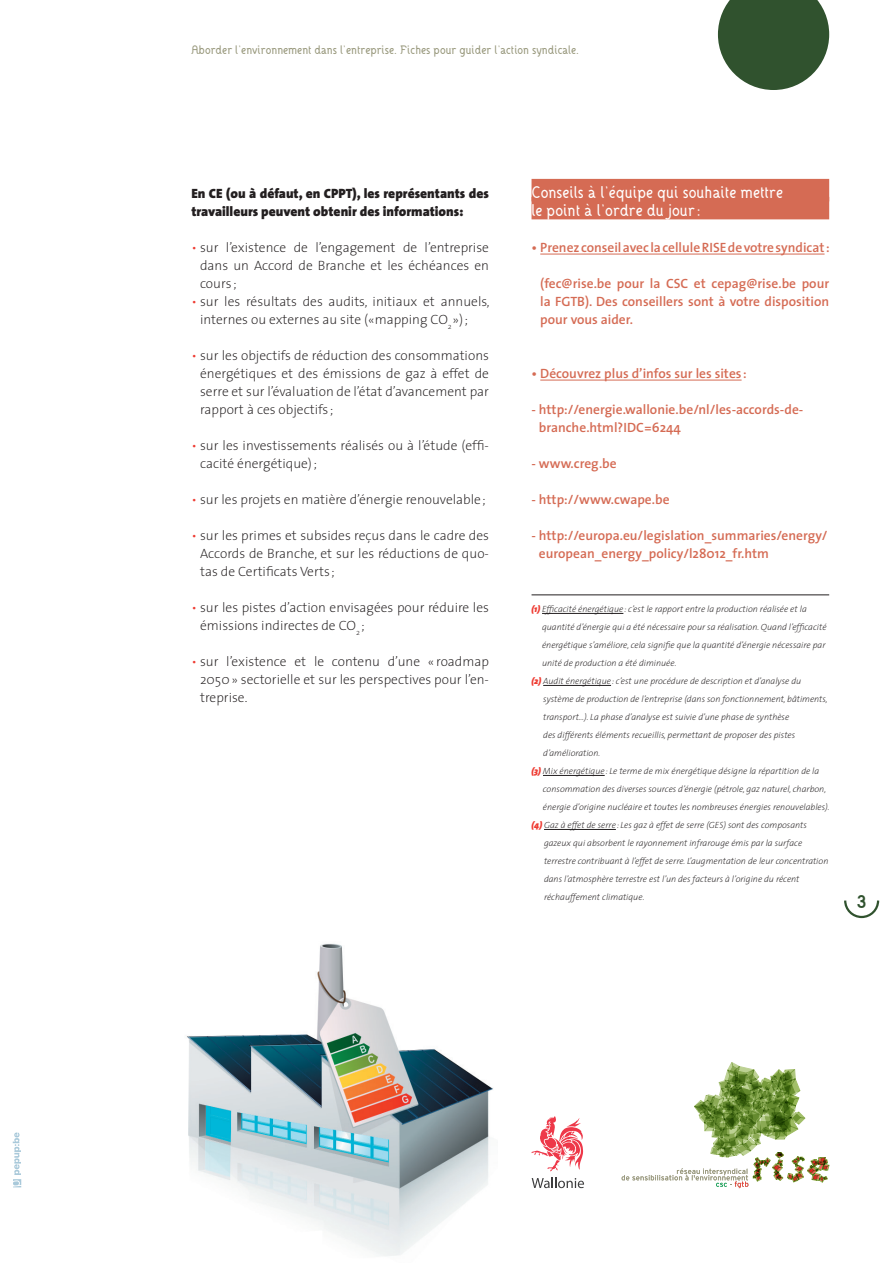
<style>
.page{position:relative;width:893px;height:1263px;background:#fff}
.page>*{position:absolute;margin:0;border:0;box-sizing:border-box;transform-origin:0 0}
.t1{font:700 18px "DANOISE";color:#30522e}
.t2{font:500 16.5px/18px "DANOISE";color:#fff}
.t3{font:200 13.5px/18px "The Sans";color:#231f20;text-align:justify}
.t4{font:600 13.5px/18px "The Sans";color:#d56b54}
.t5{font:900 13.5px/18px "The Sans";color:#231f20}
.t6{font:500 12px "DANOISE";color:#98987c}
.t7{font:italic 200 9px "The Sans";color:#231f20}
.s1{color:#ee3b32}
.s2{font-weight:900;color:#ee3b32}
</style>
<div class="page">
<svg style="left:13px;top:1132px;width:8px;height:55px"></svg>
<div style="left:531px;top:179px;width:298px;height:22px;background:#d56b54"></div>
<div style="left:531px;top:197px;width:298px;height:22px;background:#d56b54"></div>
<hr style="left:540px;top:254px;width:285px;height:1px;background:#d56b54">
<hr style="left:540px;top:380px;width:202px;height:1px;background:#d56b54">
<svg style="left:531px;top:1116px;width:52px;height:55px"></svg>
<svg style="left:532px;top:1177px;width:52px;height:11px"></svg>
<svg style="left:622px;top:1062px;width:207px;height:126px"></svg>
<svg style="left:844px;top:900px;width:36px;height:19px"></svg>
<svg style="left:718px;top:0;width:111px;height:90px;background:#506d4e"></svg>
<hr style="left:531px;top:595px;width:298px;height:1px;background:#231f20">
<hr style="left:542px;top:613px;width:81px;height:1px;background:#231f20">
<hr style="left:543px;top:685px;width:68px;height:1px;background:#231f20">
<hr style="left:543px;top:775px;width:62px;height:1px;background:#231f20">
<hr style="left:544px;top:829px;width:72px;height:1px;background:#231f20">
<img style="left:186px;top:943px;width:307px;height:313px">
<h3 class="t6" style="left:191px;top:42px;width:389px">Aborder l’environnement dans l’entreprise. Fiches pour guider l’action syndicale.</h3>
<h3 class="t5" style="left:191px;top:184px;width:299px">En CE (ou à défaut, en CPPT), les représentants des travailleurs peuvent obtenir des informations:</h3>
<h3 class="t3" style="left:200px;top:238px;width:290px;text-indent:-9px"><span class="s1">•</span> sur l’existence de l’engagement de l’entreprise dans un Accord de Branche et les échéances en cours ;</h3>
<h3 class="t3" style="left:200px;top:292px;width:291px;text-indent:-9px"><span class="s1">•</span> sur les résultats des audits, initiaux et annuels, internes ou externes au site («mapping CO<sub>2</sub>»);</h3>
<h3 class="t3" style="left:200px;top:346px;width:290px;text-indent:-9px"><span class="s1">•</span> sur les objectifs de réduction des consommations énergétiques et des émissions de gaz à effet de serre et sur l’évaluation de l’état d’avancement par rapport à ces objectifs ;</h3>
<h3 class="t3" style="left:200px;top:436px;width:290px;text-indent:-9px"><span class="s1">•</span> sur les investissements réalisés ou à l’étude (effi&shy;cacité énergétique);</h3>
<h3 class="t3" style="left:191px;top:490px;width:296px"><span class="s1">•</span> sur les projets en matière d’énergie renouvelable ;</h3>
<h3 class="t3" style="left:200px;top:526px;width:290px;text-indent:-9px"><span class="s1">•</span> sur les primes et subsides reçus dans le cadre des Accords de Branche, et sur les réductions de quo&shy;tas de Certificats Verts ;</h3>
<h3 class="t3" style="left:200px;top:598px;width:290px;text-indent:-9px"><span class="s1">•</span> sur les pistes d’action envisagées pour réduire les émissions indirectes de CO<sub>2</sub> ;</h3>
<h3 class="t3" style="left:200px;top:652px;width:290px;text-indent:-9px"><span class="s1">•</span> sur l’existence et le contenu d’une « roadmap 2050» sectorielle et sur les perspectives pour l’en&shy;treprise.</h3>
<h2 class="t2" style="left:531px;top:183px;width:253px">Conseils à l’équipe qui souhaite mettre le point à l’ordre du jour :</h2>
<h3 class="t4" style="left:531px;top:238px;width:300px">• Prenez conseil avec la cellule RISE de votre syndicat:</h3>
<h3 class="t4" style="left:540px;top:274px;width:290px;text-align:justify">(fec@rise.be pour la CSC et cepag@rise.be pour la FGTB). Des conseillers sont à votre disposition pour vous aider.</h3>
<h3 class="t4" style="left:531px;top:364px;width:217px">• Découvrez plus d’infos sur les sites :</h3>
<h3 class="t4" style="left:539px;top:400px;width:266px;text-indent:-7px">- http://energie.wallonie.be/nl/les-accords-de&shy;branche.html?IDC=6244</h3>
<h3 class="t4" style="left:531px;top:454px;width:87px">- www.creg.be</h3>
<h3 class="t4" style="left:531px;top:490px;width:140px">- http://www.cwape.be</h3>
<h3 class="t4" style="left:539px;top:526px;width:290px;text-indent:-7px">- http://europa.eu/legislation_summaries/energy/ european_energy_policy/l28012_fr.htm</h3>
<p class="t7" style="left:531px;top:602px;width:277px"><span class="s2">(1)</span> Efficacité énergétique : c’est le rapport entre la production réalisée et la</p>
<p class="t7" style="left:542px;top:620px;width:286px">quantité d’énergie qui a été nécessaire pour sa réalisation. Quand l’efficacité</p>
<p class="t7" style="left:542px;top:638px;width:285px">énergétique s’améliore, cela signifie que la quantité d’énergie nécessaire par</p>
<p class="t7" style="left:542px;top:656px;width:136px">unité de production a été diminuée.</p>
<p class="t7" style="left:531px;top:674px;width:271px"><span class="s2">(2)</span> Audit énergétique : c’est une procédure de description et d’analyse du</p>
<p class="t7" style="left:543px;top:692px;width:286px">système de production de l’entreprise (dans son fonctionnement, bâtiments,</p>
<p class="t7" style="left:543px;top:710px;width:248px">transport…). La phase d’analyse est suivie d’une phase de synthèse</p>
<p class="t7" style="left:543px;top:728px;width:254px">des différents éléments recueillis, permettant de proposer des pistes</p>
<p class="t7" style="left:543px;top:746px;width:59px">d’amélioration.</p>
<p class="t7" style="left:531px;top:764px;width:289px"><span class="s2">(3)</span> Mix énergétique : Le terme de mix énergétique désigne la répartition de la</p>
<p class="t7" style="left:543px;top:782px;width:285px">consommation des diverses sources d’énergie (pétrole, gaz naturel, charbon,</p>
<p class="t7" style="left:543px;top:800px;width:288px">énergie d’origine nucléaire et toutes les nombreuses énergies renouvelables).</p>
<p class="t7" style="left:531px;top:818px;width:277px"><span class="s2">(4)</span> Gaz à effet de serre : Les gaz à effet de serre (GES) sont des composants</p>
<p class="t7" style="left:544px;top:836px;width:260px">gazeux qui absorbent le rayonnement infrarouge émis par la surface</p>
<p class="t7" style="left:544px;top:854px;width:286px">terrestre contribuant à l’effet de serre. L’augmentation de leur concentration</p>
<p class="t7" style="left:544px;top:872px;width:257px">dans l’atmosphère terrestre est l’un des facteurs à l’origine du récent</p>
<p class="t7" style="left:544px;top:890px;width:102px">réchauffement climatique.</p>
<h1 class="t1" style="left:857px;top:890px;width:11px">3</h1>
</div>
